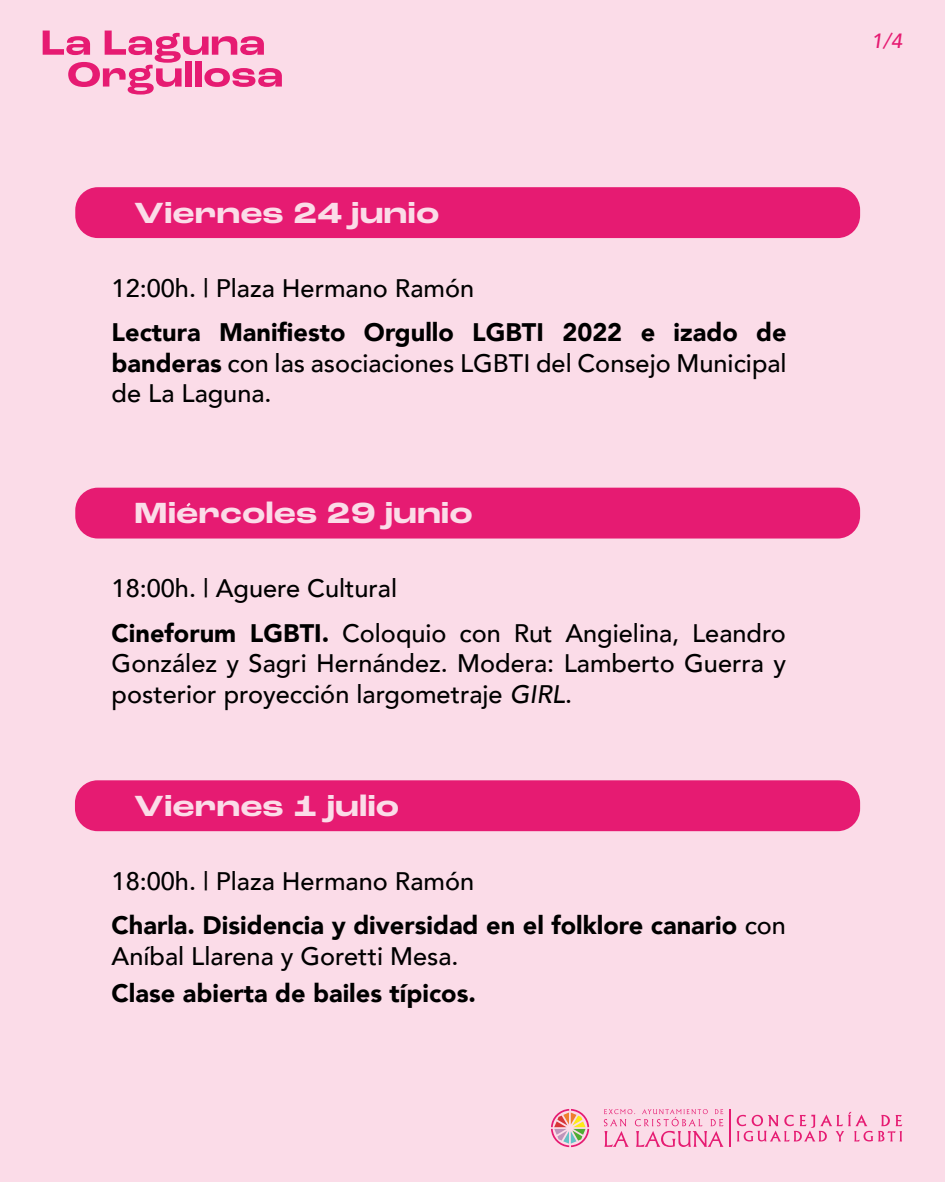
<style>
.page{position:relative;width:945px;height:1182px;background:#fff}
.page>*{position:absolute;margin:0;border:0;box-sizing:border-box;transform-origin:0 0}
.t1{font:700 expanded 30.62px "Roc Grotesk";color:#fbdce8}
.t2{font:500 25.29px/30.4px "Avenir";color:#000}
.t3{font:900 25.29px/44.4px "Avenir";color:#000}
.t4{font:italic 500 20.56px "Avenir";color:#e61b72}
.s1{font-weight:900}
.s2{font-style:italic}
.s3{font-weight:500}
</style>
<div class="page">
<div style="left:0;top:0;width:945px;height:1181px;background:#fbdce8"></div>
<svg style="left:43px;top:31px;width:239px;height:63px"></svg>
<svg style="left:604px;top:1109px;width:120px;height:37px"></svg>
<svg style="left:737px;top:1111px;width:165px;height:30px"></svg>
<hr style="left:729px;top:1108px;width:2px;height:38px;background:#e61b72">
<svg style="left:551px;top:1109px;width:38px;height:37px"></svg>
<div style="left:75px;top:187px;width:785px;height:51px;background:#e61b72;border-radius:23px"></div>
<div style="left:75px;top:487px;width:785px;height:51px;background:#e61b72;border-radius:23px"></div>
<div style="left:75px;top:780px;width:785px;height:51px;background:#e61b72;border-radius:23px"></div>
<svg style="left:186px;top:502px;width:5px;height:5px"></svg>
<p class="t1" style="left:134px;top:194px;width:307px">Viernes 24 junio</p>
<p class="t2" style="left:112px;top:271px;width:364px">12:00h. | Plaza Hermano Ramón</p>
<p class="t2" style="left:112px;top:316px;width:677px;text-align:justify"><span class="s1">Lectura Manifiesto Orgullo LGBTI 2022 e izado de banderas</span> con las asociaciones LGBTI del Consejo Municipal de La Laguna.</p>
<p class="t1" style="left:134px;top:494px;width:340px">Miercoles 29 junio</p>
<p class="t2" style="left:112px;top:565px;width:676px;line-height:44.4px">18:00h. | Aguere Cultural<br><span class="s1">Cineforum LGBTI.</span> Coloquio con Rut Angielina, Leandro</p>
<p class="t2" style="left:112px;top:646px;width:676px">González y Sagri Hernández. Modera: Lamberto Guerra y posterior proyección largometraje <span class="s2">GIRL</span>.</p>
<p class="t1" style="left:134px;top:786px;width:267px">Viernes 1 julio</p>
<p class="t3" style="left:112px;top:858px;width:676px"><span class="s3">18:00h. | Plaza Hermano Ramón<br></span>Charla. Disidencia y diversidad en el folklore canario <span class="s3">con</span></p>
<p class="t2" style="left:112px;top:939px;width:348px">Aníbal Llarena y Goretti Mesa.</p>
<p class="t3" style="left:112px;top:969px;width:366px">Clase abierta de bailes típicos.</p>
<p class="t4" style="left:871px;top:29px;width:32px">1/4</p>
</div>
